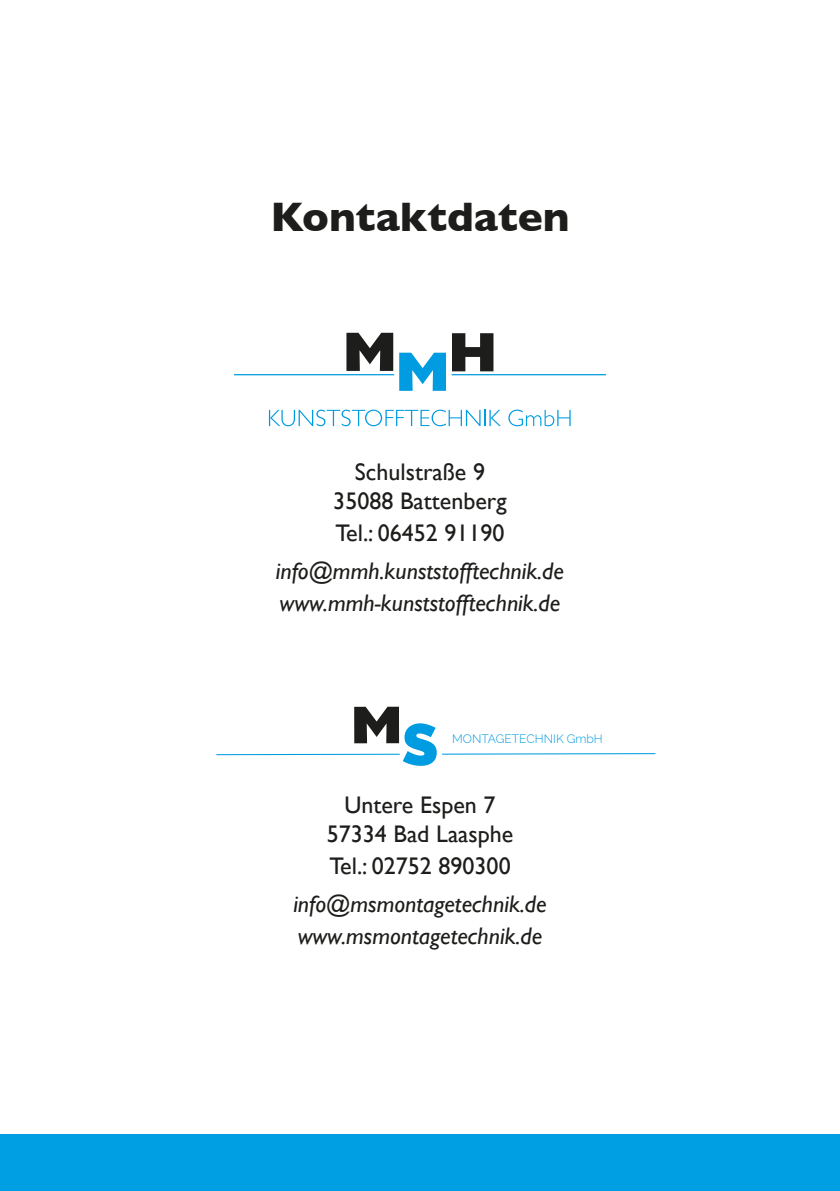
<style>
.page{position:relative;width:840px;height:1191px;background:#fff}
.page>*{position:absolute;margin:0;border:0;box-sizing:border-box;transform-origin:0 0}
.t1{font:900 58.6px "Raleway";color:#009ce1}
.t2{font:700 42px "Gill Sans";color:#1d1d1b}
.t3{font:italic 24px/32px "Gill Sans";color:#1d1d1b}
.t4{font:24px/28.8px "Gill Sans";color:#1d1d1b;text-align:center}
.t5{font:300 12.2px "Raleway";letter-spacing:-.005em;color:#009ce1}
</style>
<div class="page">
<svg style="left:346px;top:333px;width:47px;height:38px"></svg>
<svg style="left:399px;top:353px;width:47px;height:38px"></svg>
<svg style="left:452px;top:333px;width:41px;height:38px"></svg>
<svg style="left:269px;top:409px;width:231px;height:17px"></svg>
<svg style="left:508px;top:409px;width:62px;height:17px"></svg>
<hr style="left:234px;top:374px;width:160px;height:1px;background:#009ce1">
<hr style="left:451px;top:374px;width:154px;height:1px;background:#009ce1">
<svg style="left:354px;top:706px;width:45px;height:37px"></svg>
<hr style="left:442px;top:753px;width:213px;height:1px;background:#009ce1">
<hr style="left:216px;top:753px;width:183px;height:2px;background:#009ce1">
<div style="left:0;top:1134px;width:839px;height:57px;background:#009fe3"></div>
<h2 class="t2" style="left:270px;top:183px;width:300px">Kontaktdaten</h2>
<p class="t4" style="left:333px;top:457px;width:175px">Schulstraße 9<br>35088 Battenberg</p>
<p class="t4" style="left:335px;top:518px;width:171px">Tel.: 06452 91190</p>
<p class="t3" style="left:276px;top:555px;width:289px">info@mmh.kunststofftechnik.de www.mmh-kunststofftechnik.de</p>
<h1 class="t1" style="left:402px;top:711px;width:38px">S</h1>
<p class="t5" style="left:452px;top:731px;width:152px">MONTAGETECHNIK GmbH</p>
<p class="t4" style="left:326px;top:790px;width:188px">Untere Espen 7<br>57334 Bad Laasphe</p>
<p class="t4" style="left:329px;top:851px;width:183px">Tel.: 02752 890300</p>
<p class="t3" style="left:293px;top:887px;width:254px">info@msmontagetechnik.de www.msmontagetechnik.de</p>
</div>
